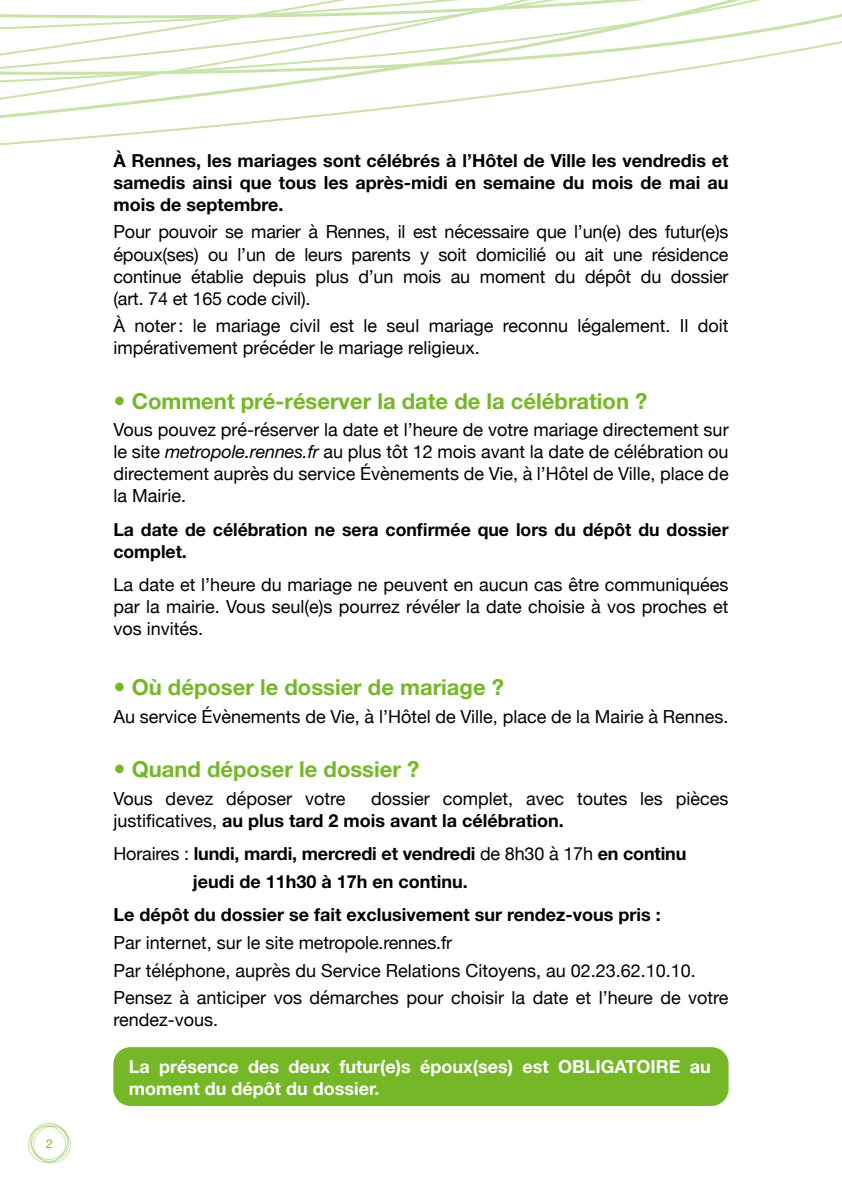
<style>
.page{position:relative;width:842px;height:1191px;background:#fff}
.page>*{position:absolute;margin:0;border:0;box-sizing:border-box;transform-origin:0 0}
.t1{font:700 22px "Helvetica Neue";color:#75b726}
.t2{font:18px/22px "Helvetica Neue";color:#000;text-align:justify}
.t3{font:700 18px/22px "Helvetica Neue";color:#000}
.t4{font:700 18px/22px "Helvetica Neue";color:#fff}
.t5{font:12px "Helvetica Neue";color:#75b726}
.s1{font-style:italic}
.s2{font-weight:700}
.s3{font-weight:400}
.s4{font-style:inherit}
</style>
<div class="page">
<div style="left:31px;top:1124px;width:38px;height:37px;border:1px solid #75b726;border-radius:50%"></div>
<div style="left:33px;top:1126px;width:38px;height:37px;border:1px solid #75b726;border-radius:50%"></div>
<div style="left:30px;top:1123px;width:38px;height:36px;border:1px solid #75b726;border-radius:50%"></div>
<div style="left:28px;top:1125px;width:38px;height:37px;border:1px solid #75b726;border-radius:50%"></div>
<div style="left:113px;top:1047px;width:616px;height:59px;background:#75b726;border-radius:17px"></div>
<svg style="left:256px;top:0;width:505px;height:14px"></svg>
<svg style="left:0;top:14px;width:842px;height:132px"></svg>
<p class="t5" style="left:46px;top:1136px;width:8px">2</p>
<p class="t3" style="left:113px;top:149px;width:617px;text-align:justify">À Rennes, les mariages sont célébrés à l’Hôtel de Ville les vendredis et samedis ainsi que tous les après-midi en semaine du mois de mai au mois de septembre.</p>
<p class="t2" style="left:113px;top:222px;width:617px">Pour pouvoir se marier à Rennes, il est nécessaire que l’un(e) des futur(e)s époux(ses) ou l’un de leurs parents y soit domicilié ou ait une résidence continue établie depuis plus d’un mois au moment du dépôt du dossier (art. 74 et 165 code civil).</p>
<p class="t2" style="left:113px;top:316px;width:617px">À noter: le mariage civil est le seul mariage reconnu légalement. Il doit impérativement précéder le mariage religieux.</p>
<p class="t1" style="left:132px;top:387px;width:517px">Comment pré-réserver la date de la célébration ?</p>
<p class="t2" style="left:113px;top:420px;width:617px">Vous pouvez pré-réserver la date et l’heure de votre mariage directement sur le site <span class="s1">metropole.rennes.fr</span> au plus tôt 12 mois avant la date de célébration ou directement auprès du service Évènements de Vie, à l’Hôtel de Ville, place de la Mairie.</p>
<p class="t3" style="left:113px;top:518px;width:617px">La date de célébration ne sera confirmée que lors du dépôt du dossier complet.</p>
<p class="t2" style="left:113px;top:574px;width:617px">La date et l’heure du mariage ne peuvent en aucun cas être communiquées par la mairie. Vous seul(e)s pourrez révéler la date choisie à vos proches et vos invités.</p>
<p class="t1" style="left:132px;top:673px;width:374px">Où déposer le dossier de mariage ?</p>
<p class="t2" style="left:113px;top:706px;width:617px">Au service Évènements de Vie, à l’Hôtel de Ville, place de la Mairie à Rennes.</p>
<p class="t1" style="left:132px;top:755px;width:289px">Quand déposer le dossier ?</p>
<p class="t2" style="left:113px;top:788px;width:234px">Vous devez déposer votre</p>
<p class="t2" style="left:113px;top:788px;width:617px;text-indent:258px">dossier complet, avec toutes les pièces justificatives, <span class="s2">au plus tard 2 mois avant la célébration.</span></p>
<p class="t3" style="left:193px;top:839px;width:495px;line-height:27.6px;text-indent:-79px"><span class="s3">Horaires :</span> lundi, mardi, mercredi et vendredi <span class="s3">de 8h30 à 17h</span> en continu jeudi de 11h30 à 17h en continu.</p>
<p class="t2" style="left:113px;top:902px;width:617px;line-height:27.6px;text-align:left"><span class="s2">Le dépôt du dossier se fait exclusivement sur rendez-vous pris :<br></span>Par internet, sur le site <span class="s4">metropole.rennes.fr<br></span>Par téléphone, auprès du Service Relations Citoyens, au 02.23.62.10.10.<br>Pensez à anticiper vos démarches pour choisir la date et l’heure de votre</p>
<p class="t2" style="left:113px;top:1009px;width:106px">rendez-vous.</p>
<p class="t4" style="left:129px;top:1054px;width:584px">La présence des deux futur(e)s époux(ses) est OBLIGATOIRE au moment du dépôt du dossier.</p>
</div>
